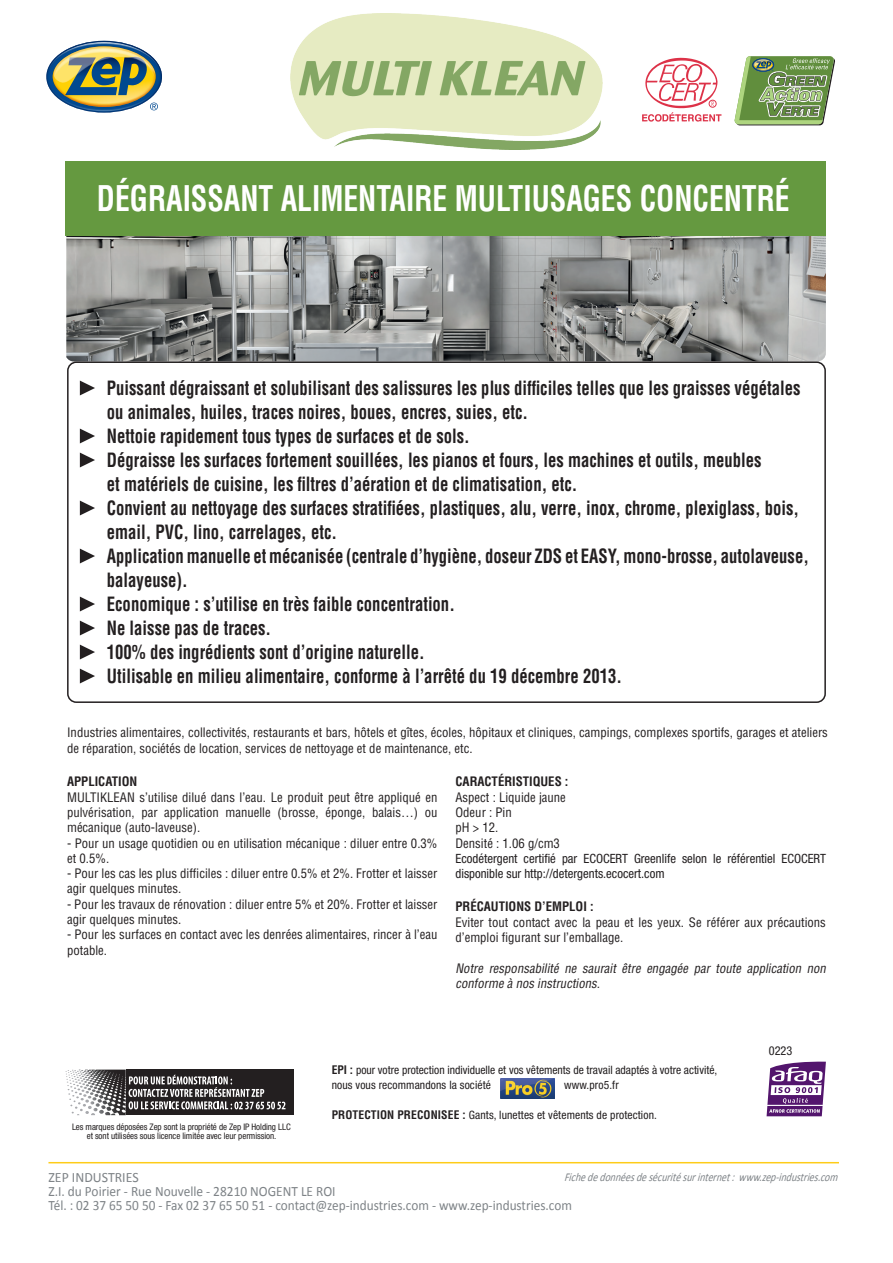
<style>
.page{position:relative;width:893px;height:1263px;background:#fff}
.page>*{position:absolute;margin:0;border:0;box-sizing:border-box;transform-origin:0 0}
.t1{font:700 condensed 34.5px "Helvetica LT Std";color:#fff;scale:.86 1}
.t2{font:700 condensed 19.2px/24px "Helvetica LT Std";color:#231f20;scale:.87 1}
.t3{font:14.25px/14.2px "Calibri";color:#7e8387}
.t4{font:condensed 12.75px/15.3px "Helvetica LT Std";color:#231f20}
.t5{font:condensed 12.75px/15.3px "Helvetica Neue LT Std";color:#231f20}
.t6{font:italic condensed 12.75px/15.3px "Helvetica LT Std";color:#231f20}
.t7{font:700 condensed 12.75px "Helvetica LT Std";color:#231f20}
.t8{font:condensed 12.3px "Helvetica Neue LT Std";color:#231f20}
.t9{font:italic 12px "Calibri";color:#7e8387;scale:.82 1}
.t10{font:condensed 11.55px/15px "Helvetica Neue LT Std";letter-spacing:.01em;color:#231f20}
.t11{font:condensed 9px/9px "Helvetica Neue LT Std";letter-spacing:-.005em;color:#231f20;text-align:center}
.s1{font-family:"Helvetica LT Std";font-weight:700}
</style>
<div class="page">
<hr style="left:48px;top:1162px;width:791px;height:1px;background:#fecc18">
<img style="left:48px;top:42px;width:113px;height:69px">
<img style="left:66px;top:236px;width:760px;height:125px">
<svg style="left:766px;top:1061px;width:60px;height:56px"></svg>
<hr style="left:767px;top:1105px;width:56px;height:1px;background:#fff">
<div style="left:126px;top:1069px;width:167px;height:46px;background:#231f20"></div>
<svg style="left:79px;top:1069px;width:206px;height:46px"></svg>
<img style="left:501px;top:1079px;width:54px;height:20px">
<div style="left:65px;top:162px;width:761px;height:74px;background:#659940"></div>
<svg style="left:80px;top:381px;width:15px;height:14px"></svg>
<svg style="left:80px;top:429px;width:15px;height:14px"></svg>
<svg style="left:80px;top:453px;width:15px;height:14px"></svg>
<svg style="left:80px;top:501px;width:15px;height:14px"></svg>
<svg style="left:80px;top:549px;width:15px;height:14px"></svg>
<svg style="left:80px;top:597px;width:15px;height:14px"></svg>
<svg style="left:80px;top:621px;width:15px;height:14px"></svg>
<svg style="left:80px;top:645px;width:15px;height:14px"></svg>
<svg style="left:80px;top:669px;width:15px;height:14px"></svg>
<div style="left:67px;top:361px;width:759px;height:342px;border:2px solid #231f20;border-radius:9px"></div>
<svg style="left:735px;top:56px;width:100px;height:69px;background:#8ca973"></svg>
<img style="left:754px;top:60px;width:18px;height:5px">
<svg style="left:642px;top:58px;width:79px;height:64px"></svg>
<img style="left:290px;top:13px;width:313px;height:136px">
<h1 class="t1" style="left:97px;top:177px;width:807px">DÉGRAISSANT ALIMENTAIRE MULTIUSAGES CONCENTRÉ</h1>
<p class="t2" style="left:107px;top:376px;width:808px">Puissant dégraissant et solubilisant des salissures les plus difficiles telles que les graisses végétales ou animales, huiles, traces noires, boues, encres, suies, etc.<br>Nettoie rapidement tous types de surfaces et de sols.<br>Dégraisse les surfaces fortement souillées, les pianos et fours, les machines et outils, meubles<br>et matériels de cuisine, les filtres d’aération et de climatisation, etc.<br>Convient au nettoyage des surfaces stratifiées, plastiques, alu, verre, inox, chrome, plexiglass, bois, email, PVC, lino, carrelages, etc.<br>Application manuelle et mécanisée (centrale d’hygiène, doseur ZDS et EASY, mono-brosse, autolaveuse, balayeuse).<br>Economique : s’utilise en très faible concentration.<br>Ne laisse pas de traces.<br>100% des ingrédients sont d’origine naturelle.<br>Utilisable en milieu alimentaire, conforme à l’arrêté du 19 décembre 2013.</p>
<p class="t4" style="left:67px;top:725px;width:762px">Industries alimentaires, collectivités, restaurants et bars, hôtels et gîtes, écoles, hôpitaux et cliniques, campings, complexes sportifs, garages et ateliers de réparation, sociétés de location, services de nettoyage et de maintenance, etc.</p>
<p class="t7" style="left:67px;top:774px;width:72px">APPLICATION</p>
<p class="t4" style="left:67px;top:789px;width:372px;text-align:justify">MULTIKLEAN s’utilise dilué dans l’eau. Le produit peut être appliqué en pulvérisation, par application manuelle (brosse, éponge, balais…) ou mécanique (auto-laveuse).</p>
<p class="t4" style="left:67px;top:835px;width:372px">- Pour un usage quotidien ou en utilisation mécanique : diluer entre 0.3% et 0.5%.</p>
<p class="t4" style="left:67px;top:866px;width:372px">- Pour les cas les plus difficiles : diluer entre 0.5% et 2%. Frotter et laisser agir quelques minutes.</p>
<p class="t4" style="left:67px;top:896px;width:372px">- Pour les travaux de rénovation : diluer entre 5% et 20%. Frotter et laisser agir quelques minutes.</p>
<p class="t4" style="left:67px;top:927px;width:372px">- Pour les surfaces en contact avec les denrées alimentaires, rincer à l’eau potable.</p>
<p class="t7" style="left:455px;top:774px;width:115px">CARACTÉRISTIQUES :</p>
<p class="t4" style="left:455px;top:789px;width:112px">Aspect : Liquide jaune<br>Odeur : Pin<br>pH &gt; 12.<br>Densité : 1.06 g/cm3</p>
<p class="t5" style="left:455px;top:850px;width:372px">Ecodétergent certifié par ECOCERT Greenlife selon le référentiel ECOCERT disponible sur http://detergents.ecocert.com</p>
<p class="t7" style="left:455px;top:899px;width:140px">PRÉCAUTIONS D’EMPLOI :</p>
<p class="t4" style="left:455px;top:914px;width:372px">Eviter tout contact avec la peau et les yeux. Se référer aux précautions d’emploi figurant sur l’emballage.</p>
<p class="t6" style="left:455px;top:960px;width:375px">Notre responsabilité ne saurait être engagée par toute application non conforme à nos instructions.</p>
<p class="t8" style="left:769px;top:1043px;width:25px">0223</p>
<p class="t11" style="left:72px;top:1122px;width:220px">Les marques déposées Zep sont la propriété de Zep IP Holding LLC et sont utilisées sous licence limitée avec leur permission.</p>
<p class="t10" style="left:332px;top:1063px;width:387px"><span class="s1">EPI :</span> pour votre protection individuelle et vos vêtements de travail adaptés à votre activité, nous vous recommandons la société</p>
<p class="t10" style="left:564px;top:1078px;width:56px">www.pro5.fr</p>
<p class="t10" style="left:332px;top:1108px;width:327px"><span class="s1">PROTECTION PRECONISEE :</span> Gants, lunettes et vêtements de protection.</p>
<p class="t9" style="left:564px;top:1168px;width:340px">Fichededonnéesdesécuritésurinternet:www.zep-industries.com</p>
<p class="t3" style="left:48px;top:1169px;width:525px">ZEP INDUSTRIES<br>Z.I. du Poirier - Rue Nouvelle - 28210 NOGENT LE ROI<br>Tél. : 02 37 65 50 50 - Fax 02 37 65 50 51 - contact@zep-industries.com - www.zep-industries.com</p>
</div>
